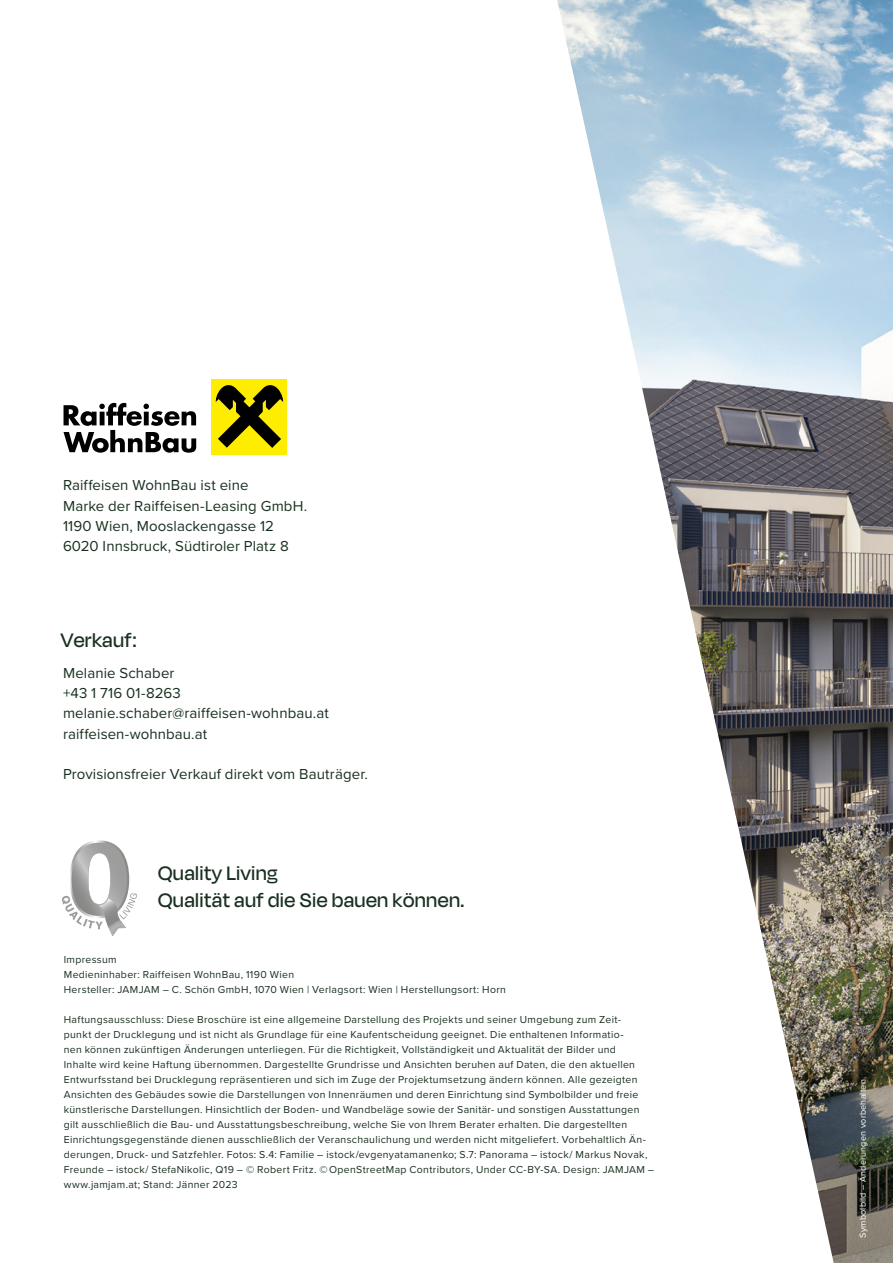
<style>
.page{position:relative;width:893px;height:1263px;background:#fff}
.page>*{position:absolute;margin:0;border:0;box-sizing:border-box;transform-origin:0 0}
.t1{font:500 22.5px/27px "Degular Display";letter-spacing:.02em;color:#193020}
.t2{font:15px/20.2px "Proxima Nova";letter-spacing:.005em;color:#193020}
.t3{font:10.5px/15px "Proxima Nova";letter-spacing:.03em;color:#193020}
.t4{font:9px "Proxima Nova";letter-spacing:.02em;color:#fff}
</style>
<div class="page">
<img style="left:557px;top:0;width:336px;height:1263px">
<div style="left:211px;top:378px;width:76px;height:76px;background:#ffed00"></div>
<svg style="left:216px;top:385px;width:67px;height:63px"></svg>
<svg style="left:63px;top:403px;width:133px;height:50px"></svg>
<svg style="left:62px;top:840px;width:75px;height:96px"></svg>
<h2 class="t2" style="left:63px;top:474px;width:246px">Raiffeisen WohnBau ist eine<br>Marke der Raiffeisen-Leasing GmbH.<br>1190 Wien, Mooslackengasse 12<br>6020 Innsbruck, Südtiroler Platz 8</h2>
<h1 class="t1" style="left:61px;top:626px;width:77px">Verkauf:</h1>
<h2 class="t2" style="left:63px;top:662px;width:267px">Melanie Schaber<br>+43 1 716 01-8263 melanie.schaber@raiffeisen-wohnbau.at raiffeisen-wohnbau.at</h2>
<h2 class="t2" style="left:63px;top:763px;width:307px">Provisionsfreier Verkauf direkt vom Bauträger.</h2>
<h1 class="t1" style="left:158px;top:859px;width:308px">Quality Living<br>Qualität auf die Sie bauen können.</h1>
<p class="t3" style="left:64px;top:952px;width:444px">Impressum<br>Medieninhaber: Raiffeisen WohnBau, 1190 Wien<br>Hersteller: JAMJAM – C. Schön GmbH, 1070 Wien | Verlagsort: Wien | Herstellungsort: Horn</p>
<p class="t3" style="left:64px;top:1012px;width:592px">Haftungsausschluss: Diese Broschüre ist eine allgemeine Darstellung des Projekts und seiner Umgebung zum Zeit-<br>punkt der Drucklegung und ist nicht als Grundlage für eine Kaufentscheidung geeignet. Die enthaltenen Informatio-<br>nen können zukünftigen Änderungen unterliegen. Für die Richtigkeit, Vollständigkeit und Aktualität der Bilder und<br>Inhalte wird keine Haftung übernommen. Dargestellte Grundrisse und Ansichten beruhen auf Daten, die den aktuellen Entwurfsstand bei Drucklegung repräsentieren und sich im Zuge der Projektumsetzung ändern können. Alle gezeigten Ansichten des Gebäudes sowie die Darstellungen von Innenräumen und deren Einrichtung sind Symbolbilder und freie künstlerische Darstellungen. Hinsichtlich der Boden- und Wandbeläge sowie der Sanitär- und sonstigen Ausstattungen gilt ausschließlich die Bau- und Ausstattungsbeschreibung, welche Sie von Ihrem Berater erhalten. Die dargestellten Einrichtungsgegenstände dienen ausschließlich der Veranschaulichung und werden nicht mitgeliefert. Vorbehaltlich Än&shy;derungen, Druck- und Satzfehler. Fotos: S.4: Familie – istock/evgenyatamanenko; S.7: Panorama – istock/ Markus Novak, Freunde – istock/ StefaNikolic, Q19 – © Robert Fritz. © OpenStreetMap Contributors, Under CC-BY-SA. Design: JAMJAM – www.jamjam.at; Stand: Jänner 2023</p>
<p class="t4" style="left:856px;top:1238px;width:160px;rotate:-90deg">Symbolbild – Änderungen vorbehalten</p>
</div>
